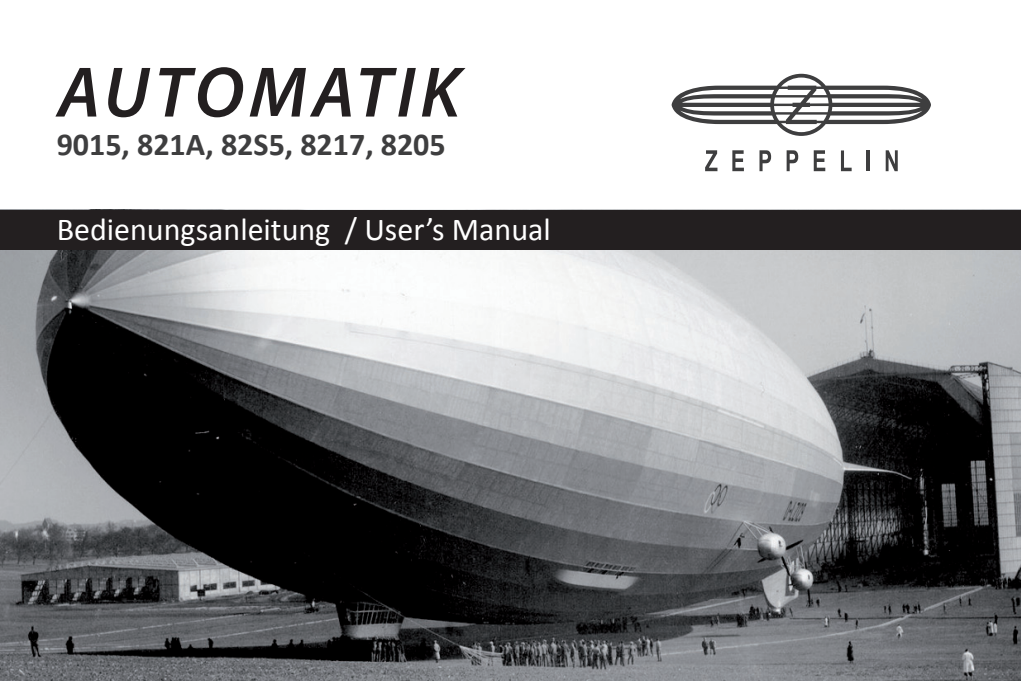
<style>
.page{position:relative;width:1021px;height:681px;background:#fff}
.page>*{position:absolute;margin:0;border:0;box-sizing:border-box;transform-origin:0 0}
.t1{font:italic 600 72px "Myriad Pro";letter-spacing:.07em;color:#231f20}
.t2{font:32px "Calibri";color:#fff}
.t3{font:700 32px "Calibri";color:#3e3e3f}
</style>
<div class="page">
<img style="left:1px;top:249px;width:1019px;height:431px">
<div style="left:0;top:209px;width:1020px;height:40px;background:#231f20"></div>
<svg style="left:705px;top:150px;width:12px;height:21px"></svg>
<svg style="left:732px;top:150px;width:12px;height:21px"></svg>
<svg style="left:759px;top:150px;width:12px;height:21px"></svg>
<svg style="left:786px;top:150px;width:12px;height:21px"></svg>
<svg style="left:813px;top:150px;width:12px;height:21px"></svg>
<svg style="left:841px;top:150px;width:10px;height:21px"></svg>
<hr style="left:866px;top:150px;width:3px;height:21px;background:#3e3e3f">
<svg style="left:885px;top:150px;width:12px;height:21px"></svg>
<svg style="left:671px;top:74px;width:259px;height:62px"></svg>
<h1 class="t1" style="left:57px;top:46px;width:404px">AUTOMATIK</h1>
<p class="t3" style="left:57px;top:124px;width:390px">9015, 821A, 82S5, 8217, 8205</p>
<p class="t2" style="left:57px;top:209px;width:495px">Bedienungsanleitung / User’s Manual</p>
</div>
